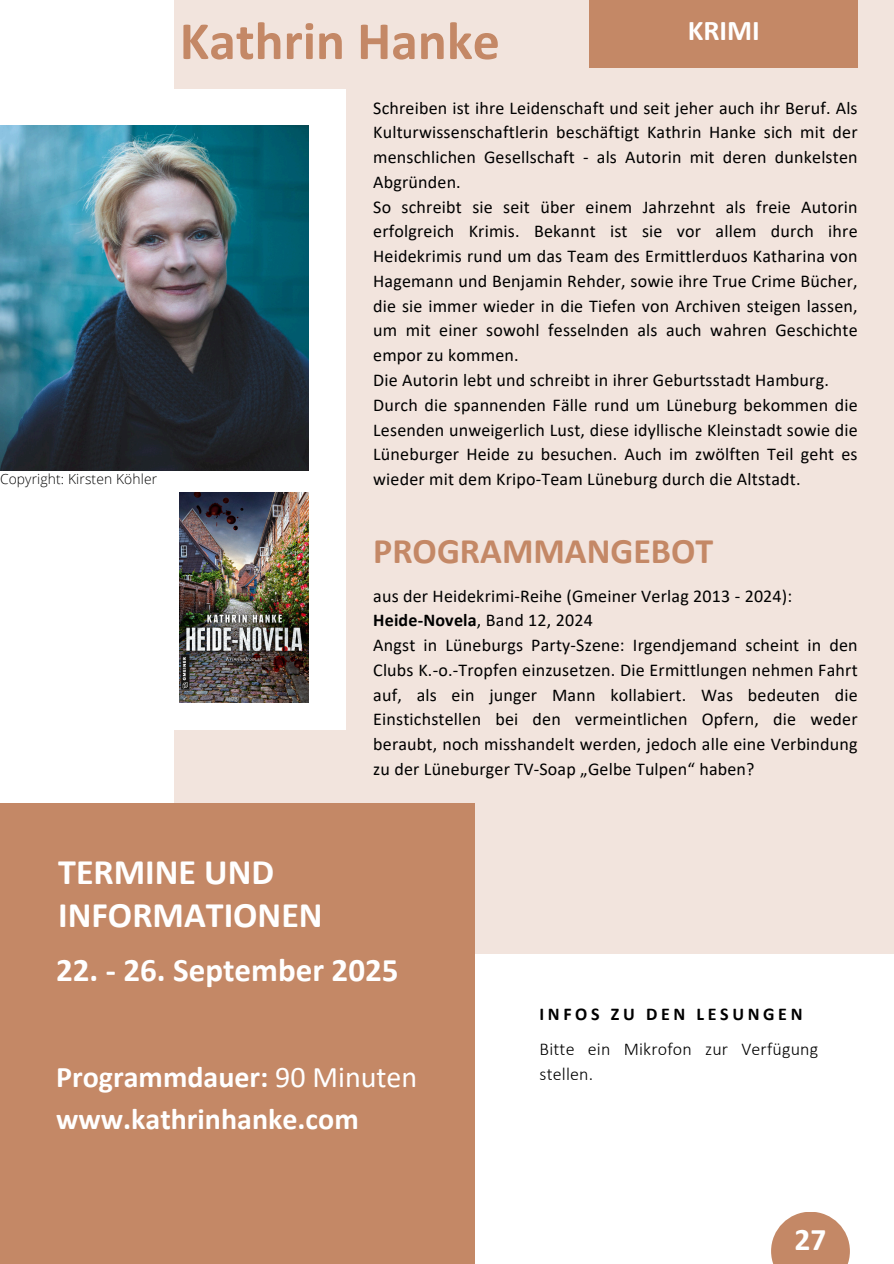
<style>
.page{position:relative;width:894px;height:1264px;background:#fff}
.page>*{position:absolute;margin:0;border:0;box-sizing:border-box;transform-origin:0 0}
.t1{font:700 54px "Calibri";color:#c48866}
.t2{font:700 36px/42.8px "Calibri";color:#fff}
.t3{font:700 36px "Calibri";color:#c48866}
.t4{font:700 33px "Calibri";color:#fff}
.t5{font:700 31.5px "Calibri";color:#fff}
.t6{font:700 30px/41.7px "Calibri";color:#fff}
.t7{font:700 28.65px "Calibri";color:#fff}
.t8{font:18px/24.8px "Calibri";letter-spacing:.01em;color:#000;text-align:justify}
.t9{font:300 18px/24.8px "Calibri";letter-spacing:.01em;color:#000}
.t10{font:700 18px "Calibri";letter-spacing:.01em;color:#000}
.t11{font:700 18px "Calibri";letter-spacing:.2em;color:#000}
.t12{font:300 13.8px "Open Sans";letter-spacing:.01em;color:#000}
.s1{font-weight:400}
</style>
<div class="page">
<div style="left:174px;top:0;width:719px;height:953px;background:#f2e4dd"></div>
<svg style="left:0;top:89px;width:345px;height:640px"></svg>
<div style="left:0;top:803px;width:474px;height:460px;background:#c48866"></div>
<div style="left:589px;top:0;width:268px;height:68px;background:#c48866"></div>
<svg style="left:771px;top:1212px;width:78px;height:51px;background:#cd9a7e"></svg>
<img style="left:0;top:125px;width:308px;height:345px">
<img style="left:180px;top:492px;width:128px;height:210px">
<p class="t12" style="left:0;top:469px;width:159px">Copyright: Kirsten Köhler</p>
<h4 class="t1" style="left:180px;top:18px;width:321px">Kathrin Hanke</h4>
<h5 class="t7" style="left:687px;top:18px;width:74px">KRIMI</h5>
<p class="t8" style="left:373px;top:97px;width:486px">Schreiben ist ihre Leidenschaft und seit jeher auch ihr Beruf. Als Kulturwissenschaftlerin beschäftigt Kathrin Hanke sich mit der menschlichen Gesellschaft - als Autorin mit deren dunkelsten Abgründen.</p>
<p class="t8" style="left:373px;top:196px;width:486px">So schreibt sie seit über einem Jahrzehnt als freie Autorin erfolgreich Krimis. Bekannt ist sie vor allem durch ihre Heidekrimis rund um das Team des Ermittlerduos Katharina von Hagemann und Benjamin Rehder, sowie ihre True Crime Bücher, die sie immer wieder in die Tiefen von Archiven steigen lassen, um mit einer sowohl fesselnden als auch wahren Geschichte empor zu kommen.</p>
<p class="t8" style="left:373px;top:369px;width:457px">Die Autorin lebt und schreibt in ihrer Geburtsstadt Hamburg.</p>
<p class="t8" style="left:373px;top:394px;width:486px">Durch die spannenden Fälle rund um Lüneburg bekommen die Lesenden unweigerlich Lust, diese idyllische Kleinstadt sowie die Lüneburger Heide zu besuchen. Auch im zwölften Teil geht es wieder mit dem Kripo-Team Lüneburg durch die Altstadt.</p>
<p class="t3" style="left:373px;top:536px;width:341px">PROGRAMMANGEBOT</p>
<p class="t8" style="left:373px;top:584px;width:420px">aus der Heidekrimi-Reihe (Gmeiner Verlag 2013 - 2024):</p>
<h2 class="t10" style="left:373px;top:613px;width:221px">Heide-Novela<span class="s1">, Band 12, 2024</span></h2>
<h3 class="t8" style="left:373px;top:634px;width:486px">Angst in Lüneburgs Party-Szene: Irgendjemand scheint in den Clubs K.-o.-Tropfen einzusetzen. Die Ermittlungen nehmen Fahrt auf, als ein junger Mann kollabiert. Was bedeuten die Einstichstellen bei den vermeintlichen Opfern, die weder beraubt, noch misshandelt werden, jedoch alle eine Verbindung zu der Lüneburger TV-Soap „Gelbe Tulpen“ haben?</h3>
<h1 class="t2" style="left:58px;top:853px;width:266px">TERMINE UND<br>INFORMATIONEN</h1>
<p class="t4" style="left:56px;top:956px;width:344px">22. - 26. September 2025</p>
<h2 class="t6" style="left:56px;top:1058px;width:362px">Programmdauer: <span class="s1">90 Minuten </span>www.kathrinhanke.com</h2>
<p class="t11" style="left:539px;top:1006px;width:264px">INFOS ZU DEN LESUNGEN</p>
<p class="t9" style="left:539px;top:1038px;width:280px">Bitte ein Mikrofon zur Verfügung stellen.</p>
<h6 class="t5" style="left:794px;top:1226px;width:33px">27</h6>
</div>
